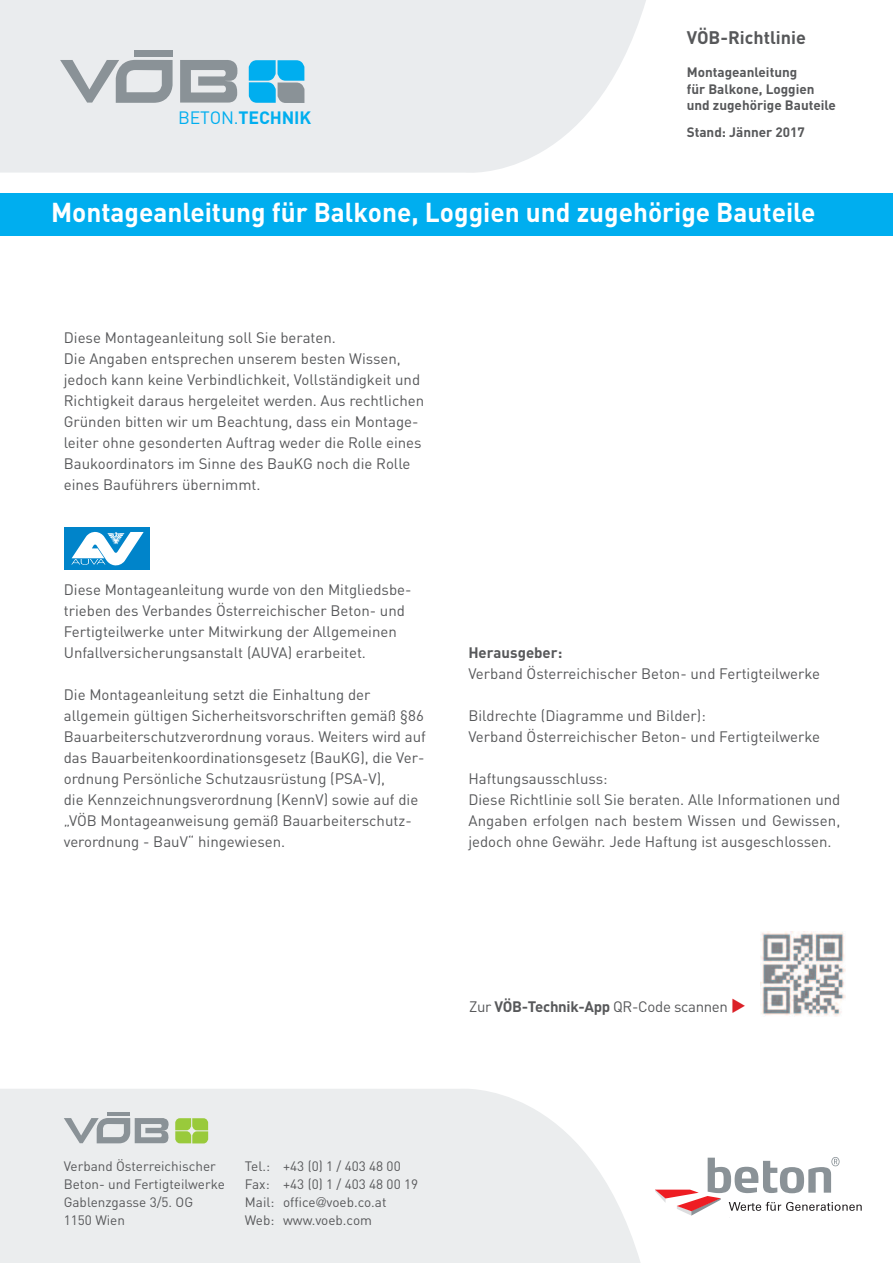
<style>
.page{position:relative;width:893px;height:1263px;background:#fff}
.page>*{position:absolute;margin:0;border:0;box-sizing:border-box;transform-origin:0 0}
.t1{font:700 27px "DINOT";letter-spacing:-.285em;color:#fff}
.t2{font:700 18px "DINOT";color:#57585a}
.t3{font:700 17.7px "DINOT";letter-spacing:-.01em;color:#00aeef}
.t4{font:15px/21px "DINOT";color:#57585a}
.t5{font:15px "DINOT";letter-spacing:-.02em;color:#57585a}
.t6{font:700 15px "DINOT";color:#57585a}
.t7{font:13.5px/18px "DINOT";color:#57585a}
.t8{font:700 13.5px/16.5px "DINOT";color:#57585a}
.s1{font-weight:400}
.s2{font-weight:700}
.s3{color:#db2128}
.s4{font-family:"Helvetica Neue";font-weight:300}
</style>
<div class="page">
<div style="left:0;top:193px;width:893px;height:43px;background:#00aeef"></div>
<svg style="left:0;top:0;width:646px;height:173px;background:#ebedef"></svg>
<div style="left:134px;top:51px;width:38px;height:6px;background:#8a9297"></div>
<svg style="left:180px;top:60px;width:59px;height:43px;background:#a4aaae"></svg>
<svg style="left:60px;top:60px;width:113px;height:43px;background:#babfc3"></svg>
<svg style="left:249px;top:60px;width:55px;height:43px;background:#3bafdb"></svg>
<svg style="left:0;top:1089px;width:641px;height:174px;background:#eceeef"></svg>
<hr style="left:108px;top:1112px;width:22px;height:4px;background:#8a9297">
<svg style="left:64px;top:1118px;width:105px;height:25px;background:#b4babd"></svg>
<svg style="left:175px;top:1118px;width:33px;height:25px"></svg>
<svg style="left:655px;top:1157px;width:207px;height:59px"></svg>
<img style="left:760px;top:931px;width:85px;height:86px">
<div style="left:64px;top:527px;width:85px;height:43px;background:#0084ca"></div>
<svg style="left:71px;top:532px;width:73px;height:34px"></svg>
<p class="t3" style="left:178px;top:111px;width:134px"><span class="s1">BETON.</span>TECHNIK</p>
<p class="t2" style="left:687px;top:31px;width:121px">VÖB-Richtlinie</p>
<p class="t8" style="left:687px;top:65px;width:151px">Montageanleitung<br>für Balkone, Loggien und zugehörige Bauteile</p>
<p class="t8" style="left:687px;top:125px;width:120px">Stand: Jänner 2017</p>
<h1 class="t1" style="left:51px;top:203px;width:766px">MWo an st as ge er ua n dl eui truc hn lgä fsüsri gBeaBl keot on ne b, La ou gwgei rekneui ndFzeur gt ieght eöirl ibgaeuBwaeui st e i l e</h1>
<p class="t4" style="left:64px;top:329px;width:362px">Diese Montageanleitung soll Sie beraten.<br>Die Angaben entsprechen unserem besten Wissen, jedoch kann keine Verbindlichkeit, Vollständigkeit und Richtigkeit daraus hergeleitet werden. Aus rechtlichen Gründen bitten wir um Beachtung, dass ein Montage&shy;leiter ohne gesonderten Auftrag weder die Rolle eines Baukoordinators im Sinne des BauKG noch die Rolle eines Bauführers übernimmt.</p>
<p class="t4" style="left:64px;top:581px;width:349px">Diese Montageanleitung wurde von den Mitgliedsbe&shy;trieben des Verbandes Österreichischer Beton- und Fertigteilwerke unter Mitwirkung der Allgemeinen Unfallversicherungsanstalt (AUVA) erarbeitet.</p>
<p class="t4" style="left:64px;top:686px;width:364px">Die Montageanleitung setzt die Einhaltung der allgemein gültigen Sicherheitsvorschriften gemäß §86<br>Bauarbeiterschutzverordnung voraus. Weiters wird auf das Bauarbeitenkoordinationsgesetz (BauKG), die Ver&shy;ordnung Persönliche Schutzausrüstung (PSA-V),<br>die Kennzeichnungsverordnung (KennV) sowie auf die „VÖB Montageanweisung gemäß Bauarbeiterschutz&shy;verordnung - BauV“ hingewiesen.</p>
<p class="t6" style="left:468px;top:647px;width:95px">Herausgeber:</p>
<p class="t4" style="left:468px;top:665px;width:353px">Verband Österreichischer Beton- und Fertigteilwerke</p>
<p class="t4" style="left:468px;top:707px;width:353px">Bildrechte (Diagramme und Bilder):<br>Verband Österreichischer Beton- und Fertigteilwerke</p>
<p class="t4" style="left:468px;top:770px;width:374px">Haftungsausschluss:<br>Diese Richtlinie soll Sie beraten. Alle Informationen und Angaben erfolgen nach bestem Wissen und Gewissen, jedoch ohne Gewähr. Jede Haftung ist ausgeschlossen.</p>
<p class="t5" style="left:469px;top:1002px;width:279px">Zur <span class="s2">VÖB-Technik-App</span> QR-Code scannen <span class="s3">◆</span></p>
<p class="t7" style="left:64px;top:1158px;width:163px">Verband Österreichischer<br>Beton- und Fertigteilwerke<br>Gablenzgasse 3/5. OG<br>1150 Wien</p>
<p class="t7" style="left:245px;top:1158px;width:175px">Tel.: +43 (0) 1 / 403 48 00<br>Fax: +43 (0) 1 / 403 48 00 19<br>Mail: office<span class="s4">@</span>voeb.co.at<br>Web: www.voeb.com</p>
</div>
